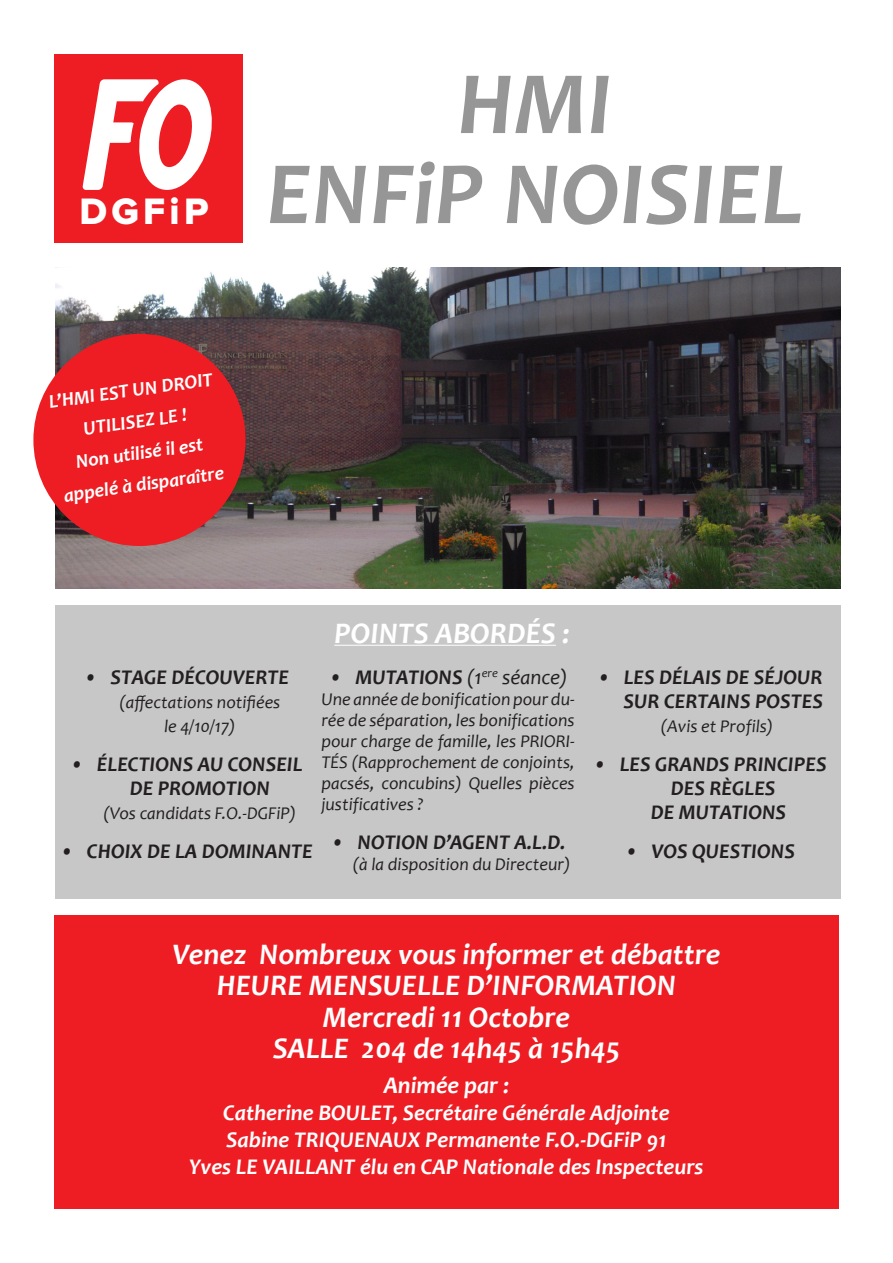
<style>
.page{position:relative;width:893px;height:1263px;background:#fff}
.page>*{position:absolute;margin:0;border:0;box-sizing:border-box;transform-origin:0 0}
.t1{font:italic 700 90px "Candara";color:#969696}
.t2{font:38.1px "Proxima Nova Extrabld";letter-spacing:.11em;color:#fff}
.t3{font:italic 700 30px "Candara";color:#fff}
.t4{font:italic 700 24px "Candara";color:#fff}
.t5{font:italic 700 22.5px "Candara";color:#fff}
.t6{font:italic 700 21px/24px "Candara";color:#231f20}
.t7{font:italic 700 19.5px "Candara";color:#fff}
.t8{font:italic 18px/21px "Candara";color:#231f20;text-align:center}
.s1{font-weight:400}
</style>
<div class="page">
<img style="left:56px;top:267px;width:784px;height:322px">
<div style="left:33px;top:334px;width:213px;height:212px;background:#ee1d23;border-radius:50%"></div>
<div style="left:54px;top:54px;width:188px;height:189px;background:#ee1d23"></div>
<svg style="left:82px;top:79px;width:130px;height:111px"></svg>
<div style="left:54px;top:915px;width:785px;height:294px;background:#ee1d23"></div>
<div style="left:56px;top:604px;width:784px;height:294px;background:#c7c7c7"></div>
<hr style="left:334px;top:645px;width:222px;height:1px;background:#fff">
<p class="t2" style="left:79px;top:194px;width:131px">DGFiP</p>
<p class="t1" style="left:457px;top:50px;width:157px">HMI</p>
<p class="t1" style="left:266px;top:140px;width:538px">ENFiP NOISIEL</p>
<p class="t7" style="left:47px;top:390px;width:167px;rotate:-8deg">L’HMI EST UN DROIT</p>
<p class="t7" style="left:82px;top:417px;width:106px;rotate:-8deg">UTILISEZ LE !</p>
<p class="t7" style="left:74px;top:450px;width:130px;rotate:-8deg">Non utilisé il est</p>
<p class="t7" style="left:62px;top:484px;width:163px;rotate:-8deg">appelé à disparaître</p>
<p class="t3" style="left:334px;top:615px;width:237px">POINTS ABORDÉS :</p>
<p class="t6" style="left:84px;top:665px;width:207px">• STAGE DÉCOUVERTE</p>
<p class="t8" style="left:119px;top:690px;width:162px;line-height:24px">(affectations notifiées le 4/10/17)</p>
<p class="t6" style="left:130px;top:752px;width:174px;text-indent:-60px">• ÉLECTIONS AU CONSEIL<br>DE PROMOTION</p>
<p class="t8" style="left:103px;top:802px;width:194px">(Vos candidats F.O.-DGFiP)</p>
<p class="t6" style="left:60px;top:839px;width:254px">• CHOIX DE LA DOMINANTE</p>
<p class="t6" style="left:328px;top:665px;width:241px">• MUTATIONS <span class="s1">(1</span><sup>ere</sup> <span class="s1">séance)</span></p>
<p class="t8" style="left:321px;top:688px;width:255px;text-align:justify">Une année de bonification pour du&shy;rée de séparation, les bonifications pour charge de famille, les PRIORI-TÉS (Rapprochement de conjoints, pacsés, concubins) Quelles pièces justificatives ?</p>
<p class="t6" style="left:330px;top:830px;width:237px">• NOTION D’AGENT A.L.D.</p>
<p class="t8" style="left:353px;top:853px;width:219px">(à la disposition du Directeur)</p>
<p class="t6" style="left:597px;top:665px;width:228px;text-align:right">• LES DÉLAIS DE SÉJOUR<br>SUR CERTAINS POSTES</p>
<p class="t8" style="left:661px;top:715px;width:114px">(Avis et Profils)</p>
<p class="t6" style="left:671px;top:752px;width:157px;text-indent:-78px">• LES GRANDS PRINCIPES<br>DES RÈGLES</p>
<p class="t6" style="left:651px;top:800px;width:137px">DE MUTATIONS</p>
<p class="t6" style="left:624px;top:839px;width:172px">• VOS QUESTIONS</p>
<p class="t3" style="left:173px;top:936px;width:549px">Venez Nombreux vous informer et débattre</p>
<p class="t3" style="left:217px;top:967px;width:461px">HEURE MENSUELLE D’INFORMATION</p>
<p class="t3" style="left:323px;top:999px;width:248px">Mercredi 11 Octobre</p>
<p class="t3" style="left:273px;top:1030px;width:349px">SALLE 204 de 14h45 à 15h45</p>
<p class="t4" style="left:384px;top:1071px;width:127px">Animée par :</p>
<p class="t5" style="left:223px;top:1099px;width:448px">Catherine BOULET, Secrétaire Générale Adjointe</p>
<p class="t5" style="left:226px;top:1126px;width:442px">Sabine TRIQUENAUX Permanente F.O.-DGFiP 91</p>
<p class="t5" style="left:189px;top:1153px;width:516px">Yves LE VAILLANT élu en CAP Nationale des Inspecteurs</p>
</div>
